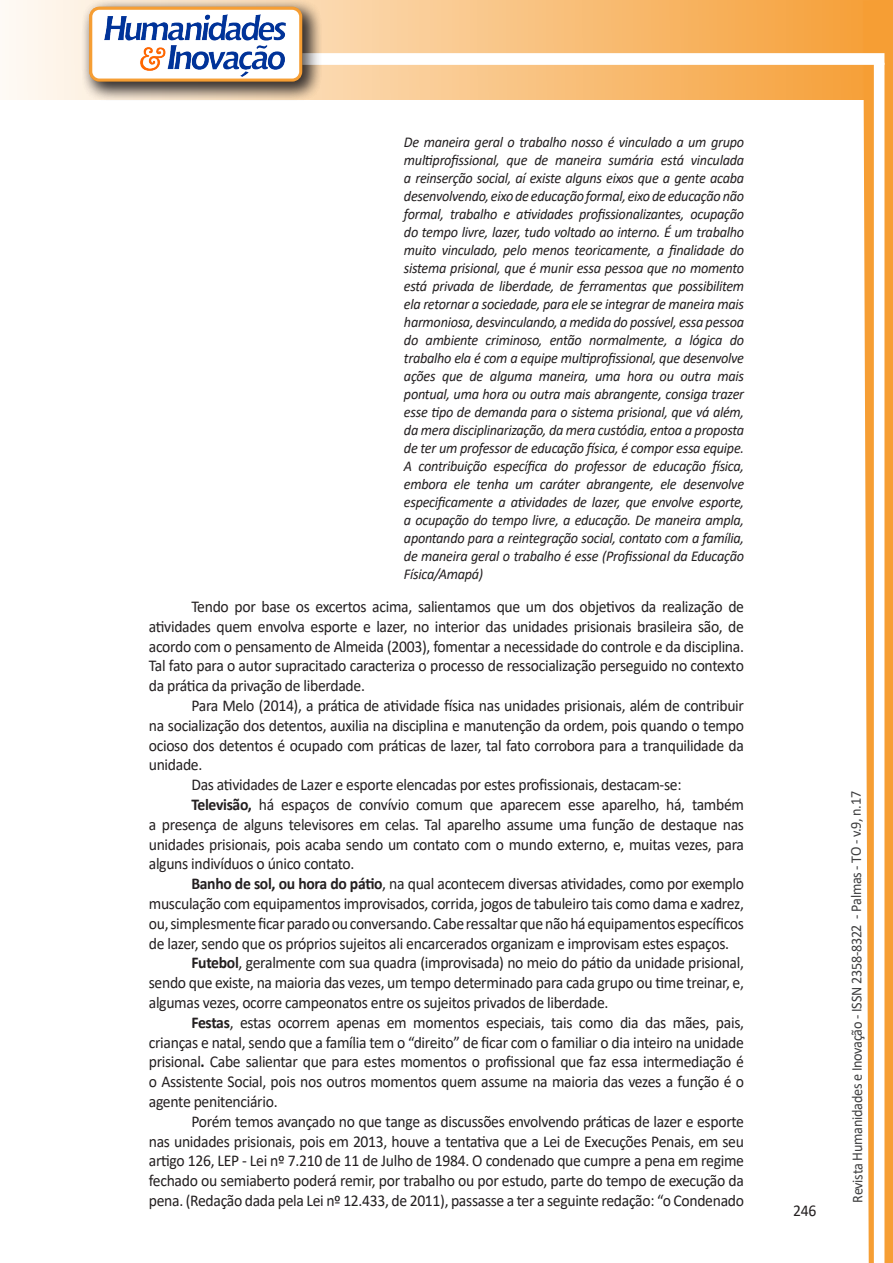
<style>
.page{position:relative;width:893px;height:1263px;background:#fff}
.page>*{position:absolute;margin:0;border:0;box-sizing:border-box;transform-origin:0 0}
.texto{font:16.5px/19.8px "Calibri";letter-spacing:-.02em;color:#231f20;text-align:justify;scale:.95 1}
.citacao{font:italic 15px/18px "Calibri";letter-spacing:-.02em;color:#231f20;text-align:justify;scale:.95 1}
.t1{font:15px "Calibri";letter-spacing:-.025em;color:#3e3e3f;scale:.95 1}
.s1{font-weight:700}
</style>
<div class="page">
<svg style="left:5px;top:0;width:858px;height:100px;background:#f9c484"></svg>
<div style="left:302px;top:53px;width:582px;height:12px;background:#fff;border:2px solid #fff"></div>
<svg style="left:863px;top:0;width:30px;height:1263px"></svg>
<div style="left:81px;top:0;width:241px;height:102px;background:#231f20;opacity:.75"></div>
<div style="left:91px;top:8px;width:210px;height:72px;background:#fff;border-radius:9px"></div>
<img style="left:104px;top:14px;width:181px;height:62px">
<div style="left:89px;top:7px;width:213px;height:75px;border:3px solid #f69e34;border-radius:9px"></div>
<p class="citacao" style="left:404px;top:133px;width:360px">De maneira geral o trabalho nosso é vinculado a um grupo multiprofissional, que de maneira sumária está vinculada a reinserção social, aí existe alguns eixos que a gente acaba desenvolvendo, eixo de educação formal, eixo de educação não formal, trabalho e atividades profissionalizantes, ocupação do tempo livre, lazer, tudo voltado ao interno. É um trabalho muito vinculado, pelo menos teoricamente, a finalidade do sistema prisional, que é munir essa pessoa que no momento está privada de liberdade, de ferramentas que possibilitem ela retornar a sociedade, para ele se integrar de maneira mais harmoniosa, desvinculando, a medida do possível, essa pessoa do ambiente criminoso, então normalmente, a lógica do trabalho ela é com a equipe multiprofissional, que desenvolve ações que de alguma maneira, uma hora ou outra mais pontual, uma hora ou outra mais abrangente, consiga trazer esse tipo de demanda para o sistema prisional, que vá além, da mera disciplinarização, da mera custódia, entoa a proposta de ter um professor de educação física, é compor essa equipe.<br>A contribuição específica do professor de educação física, embora ele tenha um caráter abrangente, ele desenvolve especificamente a atividades de lazer, que envolve esporte, a ocupação do tempo livre, a educação. De maneira ampla, apontando para a reintegração social, contato com a família, de maneira geral o trabalho é esse (Profissional da Educação Física/Amapá)</p>
<p class="texto" style="left:149px;top:596px;width:628px;text-indent:43px">Tendo por base os excertos acima, salientamos que um dos objetivos da realização de atividades quem envolva esporte e lazer, no interior das unidades prisionais brasileira são, de acordo com o pensamento de Almeida (2003), fomentar a necessidade do controle e da disciplina.<br>Tal fato para o autor supracitado caracteriza o processo de ressocialização perseguido no contexto da prática da privação de liberdade.</p>
<p class="texto" style="left:149px;top:695px;width:628px;text-indent:43px">Para Melo (2014), a prática de atividade física nas unidades prisionais, além de contribuir na socialização dos detentos, auxilia na disciplina e manutenção da ordem, pois quando o tempo ocioso dos detentos é ocupado com práticas de lazer, tal fato corrobora para a tranquilidade da unidade.</p>
<p class="texto" style="left:191px;top:774px;width:518px">Das atividades de Lazer e esporte elencadas por estes profissionais, destacam-se:</p>
<p class="texto" style="left:149px;top:794px;width:628px;text-indent:43px"><span class="s1">Televisão,</span> há espaços de convívio comum que aparecem esse aparelho, há, também a presença de alguns televisores em celas. Tal aparelho assume uma função de destaque nas unidades prisionais, pois acaba sendo um contato com o mundo externo, e, muitas vezes, para alguns indivíduos o único contato.</p>
<p class="texto" style="left:149px;top:873px;width:628px;text-indent:43px"><span class="s1">Banho de sol, ou hora do pátio</span>, na qual acontecem diversas atividades, como por exemplo musculação com equipamentos improvisados, corrida, jogos de tabuleiro tais como dama e xadrez, ou, simplesmente ficar parado ou conversando. Cabe ressaltar que não há equipamentos específicos de lazer, sendo que os próprios sujeitos ali encarcerados organizam e improvisam estes espaços.</p>
<p class="texto" style="left:149px;top:952px;width:628px;text-indent:43px"><span class="s1">Futebol</span>, geralmente com sua quadra (improvisada) no meio do pátio da unidade prisional, sendo que existe, na maioria das vezes, um tempo determinado para cada grupo ou time treinar, e, algumas vezes, ocorre campeonatos entre os sujeitos privados de liberdade.</p>
<p class="texto" style="left:149px;top:1012px;width:628px;text-indent:43px"><span class="s1">Festas</span>, estas ocorrem apenas em momentos especiais, tais como dia das mães, pais, crianças e natal, sendo que a família tem o “direito” de ficar com o familiar o dia inteiro na unidade prisional<span class="s1">.</span> Cabe salientar que para estes momentos o profissional que faz essa intermediação é o Assistente Social, pois nos outros momentos quem assume na maioria das vezes a função é o agente penitenciário.</p>
<p class="texto" style="left:149px;top:1111px;width:628px;text-indent:43px">Porém temos avançado no que tange as discussões envolvendo práticas de lazer e esporte nas unidades prisionais, pois em 2013, houve a tentativa que a Lei de Execuções Penais, em seu artigo 126, LEP - Lei nº 7.210 de 11 de Julho de 1984. O condenado que cumpre a pena em regime fechado ou semiaberto poderá remir, por trabalho ou por estudo, parte do tempo de execução da pena. (Redação dada pela Lei nº 12.433, de 2011), passasse a ter a seguinte redação: “o Condenado</p>
<p class="texto" style="left:793px;top:1200px;width:26px">246</p>
<p class="t1" style="left:846px;top:1203px;width:435px;rotate:-90deg">Revista Humanidades e Inovação - ISSN 2358-8322 - Palmas - TO - v.9, n.17</p>
</div>
